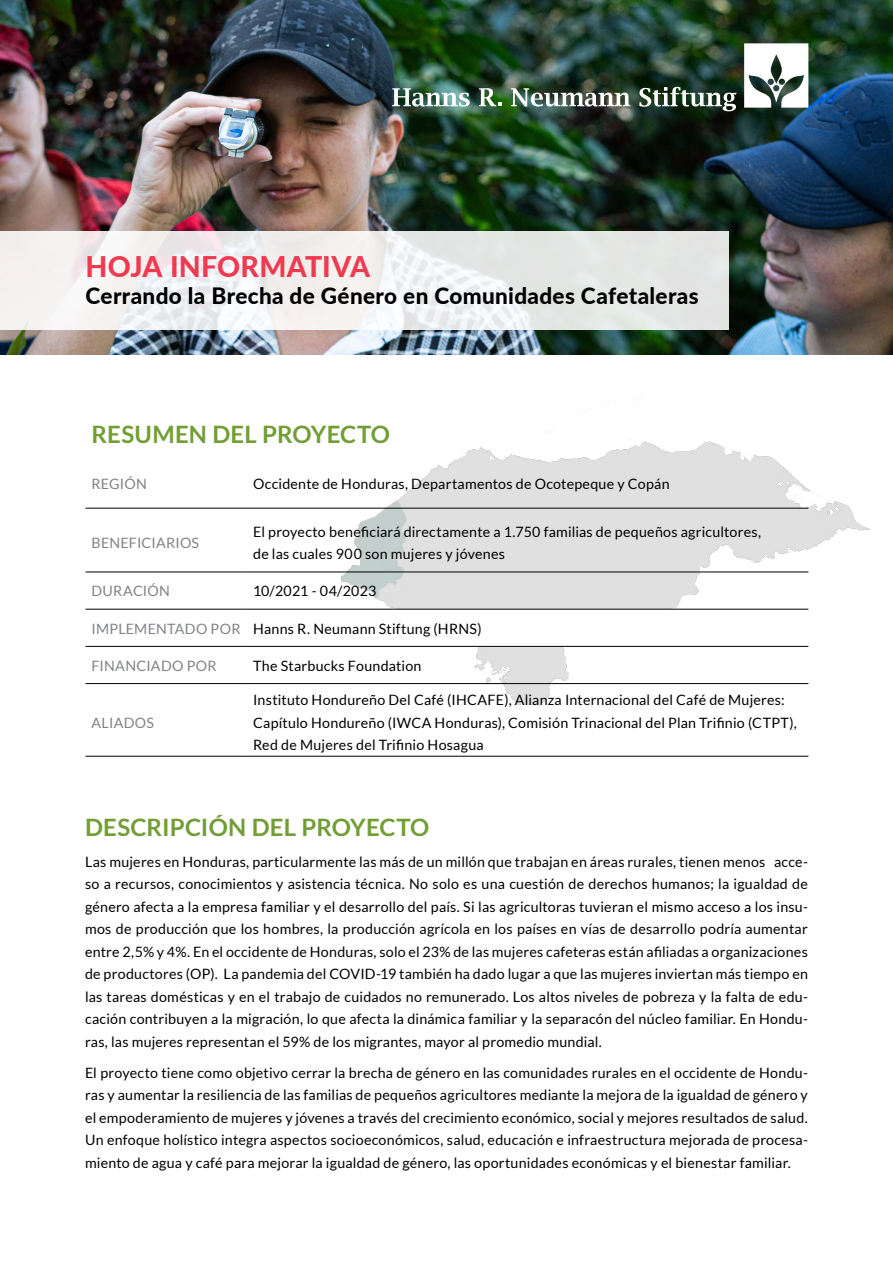
<style>
.page{position:relative;width:893px;height:1263px;background:#fff}
.page>*{position:absolute;margin:0;border:0;box-sizing:border-box;transform-origin:0 0}
.t1{font:800 28.5px "Lato";letter-spacing:.01em;color:#ef3a4f}
.t2{font:700 24px "Lato";letter-spacing:.005em;color:#719e35}
.t3{font:800 22.5px "Lato";letter-spacing:.015em;color:#000}
.t4{font:14.25px/22.5px "Lato";letter-spacing:.015em;color:#000;text-align:justify}
.t5{font:14.25px "Lato";letter-spacing:.02em;color:#808285}
.s1{color:#808285}
</style>
<div class="page">
<img style="left:0;top:0;width:893px;height:355px">
<img style="left:311px;top:432px;width:560px;height:274px">
<svg style="left:0;top:231px;width:729px;height:99px"></svg>
<svg style="left:744px;top:43px;width:64px;height:65px"></svg>
<svg style="left:392px;top:88px;width:78px;height:19px"></svg>
<svg style="left:479px;top:88px;width:22px;height:18px"></svg>
<svg style="left:511px;top:88px;width:119px;height:19px"></svg>
<svg style="left:639px;top:87px;width:98px;height:24px"></svg>
<hr style="left:86px;top:508px;width:161px;height:1px;background:#000">
<hr style="left:247px;top:508px;width:554px;height:1px;background:#000">
<hr style="left:86px;top:572px;width:161px;height:1px;background:#000">
<hr style="left:247px;top:572px;width:554px;height:1px;background:#000">
<svg style="left:86px;top:609px;width:722px;height:38px"></svg>
<hr style="left:86px;top:683px;width:161px;height:1px;background:#000">
<hr style="left:247px;top:683px;width:554px;height:1px;background:#000">
<hr style="left:86px;top:756px;width:161px;height:1px;background:#000">
<hr style="left:247px;top:756px;width:554px;height:1px;background:#000">
<h1 class="t1" style="left:86px;top:245px;width:286px">HOJA INFORMATIVA</h1>
<h3 class="t3" style="left:86px;top:279px;width:615px">Cerrando la Brecha de Género en Comunidades Cafetaleras</h3>
<h2 class="t2" style="left:92px;top:420px;width:300px">RESUMEN DEL PROYECTO</h2>
<p class="t5" style="left:92px;top:476px;width:57px">REGIÓN</p>
<p class="t4" style="left:253px;top:473px;width:418px">Occidente de Honduras, Departamentos de Ocotepeque y Copán</p>
<p class="t5" style="left:92px;top:535px;width:109px">BENEFICIARIOS</p>
<p class="t4" style="left:253px;top:520px;width:509px">El proyecto beneficiará directamente a 1.750 familias de pequeños agricultores, de las cuales 900 son mujeres y jóvenes</p>
<p class="t5" style="left:92px;top:583px;width:80px">DURACIÓN</p>
<p class="t4" style="left:253px;top:580px;width:125px">10/2021 - 04/2023</p>
<p class="t4" style="left:91px;top:617px;width:392px"><span class="s1">IMPLEMENTADO POR</span> Hanns R. Neumann Stiftung (HRNS)</p>
<p class="t5" style="left:91px;top:658px;width:127px">FINANCIADO POR</p>
<p class="t4" style="left:253px;top:654px;width:170px">The Starbucks Foundation</p>
<p class="t5" style="left:91px;top:715px;width:64px">ALIADOS</p>
<p class="t4" style="left:253px;top:689px;width:545px;text-align:left">Instituto Hondureño Del Café (IHCAFE), Alianza Internacional del Café de Mujeres:<br>Capítulo Hondureño (IWCA Honduras), Comisión Trinacional del Plan Trifinio (CTPT),<br>Red de Mujeres del Trifinio Hosagua</p>
<h2 class="t2" style="left:85px;top:813px;width:346px">DESCRIPCIÓN DEL PROYECTO</h2>
<p class="t4" style="left:85px;top:850px;width:724px">Las mujeres en Honduras, particularmente las más de un millón que trabajan en áreas rurales, tienen menos acce&shy;so a recursos, conocimientos y asistencia técnica. No solo es una cuestión de derechos humanos; la igualdad de género afecta a la empresa familiar y el desarrollo del país. Si las agricultoras tuvieran el mismo acceso a los insu&shy;mos de producción que los hombres, la producción agrícola en los países en vías de desarrollo podría aumentar entre 2,5% y 4%. En el occidente de Honduras, solo el 23% de las mujeres cafeteras están afiliadas a organizaciones de productores (OP). La pandemia del COVID-19 también ha dado lugar a que las mujeres inviertan más tiempo en las tareas domésticas y en el trabajo de cuidados no remunerado. Los altos niveles de pobreza y la falta de edu&shy;cación contribuyen a la migración, lo que afecta la dinámica familiar y la separacón del núcleo familiar. En Hondu&shy;ras, las mujeres representan el 59% de los migrantes, mayor al promedio mundial.</p>
<p class="t4" style="left:85px;top:1061px;width:724px">El proyecto tiene como objetivo cerrar la brecha de género en las comunidades rurales en el occidente de Hondu&shy;ras y aumentar la resiliencia de las familias de pequeños agricultores mediante la mejora de la igualdad de género y el empoderamiento de mujeres y jóvenes a través del crecimiento económico, social y mejores resultados de salud.<br>Un enfoque holístico integra aspectos socioeconómicos, salud, educación e infraestructura mejorada de procesa&shy;miento de agua y café para mejorar la igualdad de género, las oportunidades económicas y el bienestar familiar.</p>
</div>
